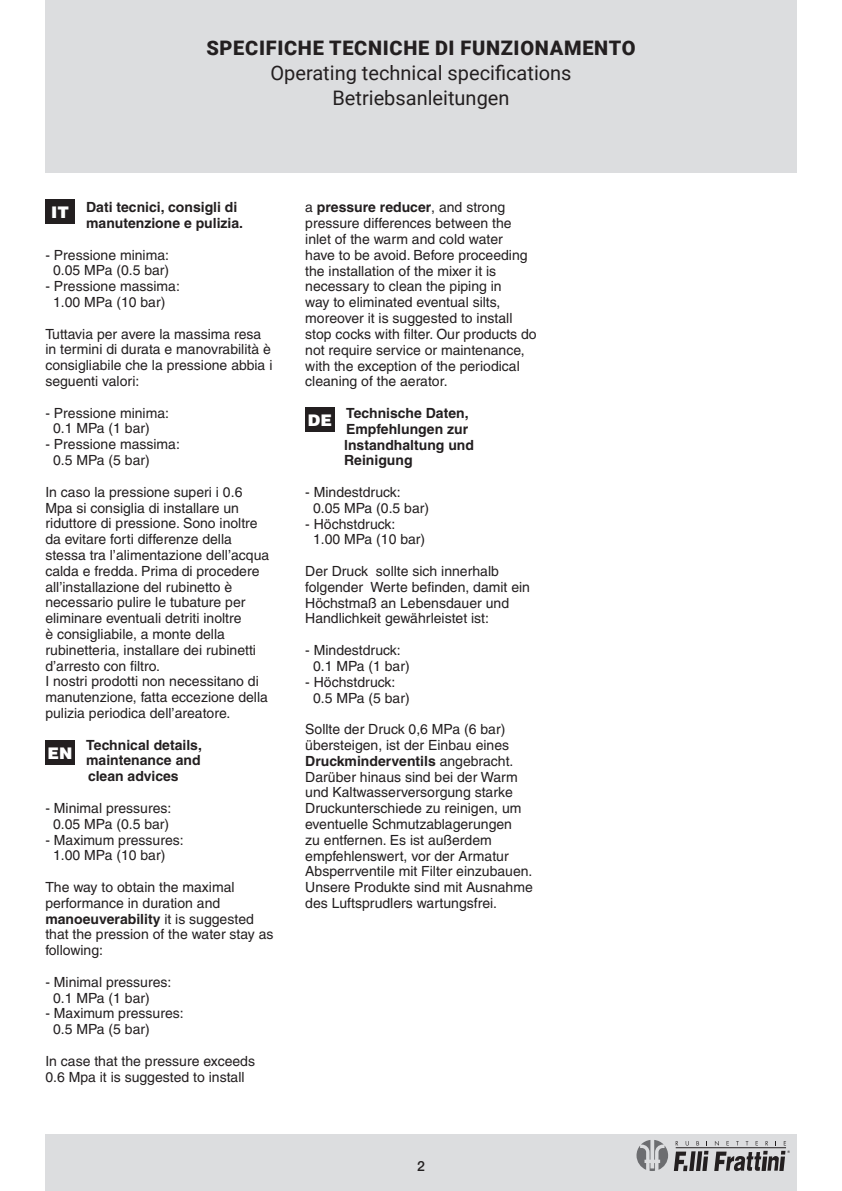
<style>
.page{position:relative;width:842px;height:1191px;background:#fff}
.page>*{position:absolute;margin:0;border:0;box-sizing:border-box;transform-origin:0 0}
.t1{font:20px/25px "Roboto";color:#231f20;text-align:center}
.t2{font:900 20px "Roboto";letter-spacing:.035em;color:#231f20}
.t3{font:900 16px "Helvetica LT";color:#fff}
.t4{font:14px/15.8px "Helvetica LT";color:#231f20}
.t5{font:700 14px/15.8px "Helvetica LT";color:#231f20}
.t6{font:500 14px "Helvetica Neue LT";color:#231f20}
.s1{font-weight:700}
</style>
<div class="page">
<div style="left:45px;top:1134px;width:752px;height:57px;background:#dcdddf"></div>
<hr style="left:676px;top:1147px;width:110px;height:1px;background:#231f20">
<svg style="left:636px;top:1140px;width:32px;height:31px"></svg>
<svg style="left:674px;top:1141px;width:34px;height:30px"></svg>
<svg style="left:714px;top:1141px;width:76px;height:30px"></svg>
<div style="left:45px;top:0;width:752px;height:173px;background:#dcdddf"></div>
<div style="left:45px;top:200px;width:30px;height:24px;background:#231f20"></div>
<div style="left:45px;top:740px;width:30px;height:24px;background:#231f20"></div>
<div style="left:305px;top:407px;width:30px;height:24px;background:#231f20"></div>
<h1 class="t2" style="left:206px;top:34px;width:431px">SPECIFICHE TECNICHE DI FUNZIONAMENTO</h1>
<h1 class="t1" style="left:270px;top:59px;width:303px">Operating technical specifications<br>Betriebsanleitungen</h1>
<p class="t5" style="left:86px;top:199px;width:159px">Dati tecnici, consigli di manutenzione e pulizia.</p>
<p class="t4" style="left:45px;top:247px;width:125px;text-align:center">- Pressione minima:<br>0.05 MPa (0.5 bar)</p>
<p class="t4" style="left:45px;top:278px;width:136px;text-align:center">- Pressione massima:<br>1.00 MPa (10 bar)</p>
<p class="t4" style="left:45px;top:326px;width:229px">Tuttavia per avere la massima resa in termini di durata e manovrabilità è consigliabile che la pressione abbia i seguenti valori:</p>
<p class="t4" style="left:53px;top:405px;width:117px;text-indent:-8px">- Pressione minima:<br>0.1 MPa (1 bar)</p>
<p class="t4" style="left:53px;top:436px;width:128px;text-indent:-8px">- Pressione massima:<br>0.5 MPa (5 bar)</p>
<p class="t4" style="left:45px;top:484px;width:225px">In caso la pressione superi i 0.6<br>Mpa si consiglia di installare un riduttore di pressione. Sono inoltre da evitare forti differenze della stessa tra l’alimentazione dell’acqua calda e fredda. Prima di procedere all’installazione del rubinetto è necessario pulire le tubature per eliminare eventuali detriti inoltre<br>è consigliabile, a monte della rubinetteria, installare dei rubinetti d’arresto con filtro.<br>I nostri prodotti non necessitano di manutenzione, fatta eccezione della pulizia periodica dell’areatore.</p>
<p class="t5" style="left:86px;top:736px;width:117px;text-align:justify">Technical details, maintenance and clean advices</p>
<p class="t4" style="left:45px;top:800px;width:128px;text-align:center">- Minimal pressures:<br>0.05 MPa (0.5 bar)</p>
<p class="t4" style="left:53px;top:831px;width:132px;text-indent:-8px">- Maximum pressures:<br>1.00 MPa (10 bar)</p>
<p class="t4" style="left:45px;top:879px;width:230px">The way to obtain the maximal performance in duration and <span class="s1">manoeuverability</span> it is suggested that the pression of the water stay as following:</p>
<p class="t4" style="left:53px;top:974px;width:120px;text-indent:-8px">- Minimal pressures:<br>0.1 MPa (1 bar)</p>
<p class="t4" style="left:53px;top:1005px;width:132px;text-indent:-8px">- Maximum pressures:<br>0.5 MPa (5 bar)</p>
<p class="t4" style="left:45px;top:1053px;width:211px">In case that the pressure exceeds<br>0.6 Mpa it is suggested to install</p>
<p class="t3" style="left:51px;top:202px;width:19px">IT</p>
<p class="t3" style="left:48px;top:742px;width:26px">EN</p>
<p class="t4" style="left:305px;top:199px;width:233px">a <span class="s1">pressure reducer</span>, and strong pressure differences between the inlet of the warm and cold water<br>have to be avoid. Before proceeding the installation of the mixer it is necessary to clean the piping in<br>way to eliminated eventual silts, moreover it is suggested to install stop cocks with filter. Our products do not require service or maintenance, with the exception of the periodical cleaning of the aerator.</p>
<p class="t5" style="left:344px;top:405px;width:131px">Technische Daten,<br>Empfehlungen zur lnstandhaltung und<br>Reinigung</p>
<p class="t4" style="left:313px;top:484px;width:118px;text-indent:-8px">- Mindestdruck:<br>0.05 MPa (0.5 bar)</p>
<p class="t4" style="left:313px;top:516px;width:114px;text-indent:-8px">- Höchstdruck:<br>1.00 MPa (10 bar)</p>
<p class="t4" style="left:305px;top:563px;width:226px">Der Druck sollte sich innerhalb folgender Werte befinden, damit ein Höchstmaß an Lebensdauer und Handlichkeit gewährleistet ist:</p>
<p class="t4" style="left:313px;top:642px;width:98px;text-indent:-8px">- Mindestdruck:<br>0.1 MPa (1 bar)</p>
<p class="t4" style="left:313px;top:674px;width:98px;text-indent:-8px">- Höchstdruck:<br>0.5 MPa (5 bar)</p>
<p class="t4" style="left:305px;top:721px;width:229px">Sollte der Druck 0,6 MPa (6 bar) übersteigen, ist der Einbau eines <span class="s1">Druckminderventils</span> angebracht.<br>Darüber hinaus sind bei der Warm und Kaltwasserversorgung starke Druckunterschiede zu reinigen, um eventuelle Schmutzablagerungen<br>zu entfernen. Es ist außerdem empfehlenswert, vor der Armatur Absperrventile mit Filter einzubauen.<br>Unsere Produkte sind mit Ausnahme des Luftsprudlers wartungsfrei.</p>
<p class="t3" style="left:308px;top:409px;width:25px">DE</p>
<p class="t6" style="left:417px;top:1157px;width:9px">2</p>
</div>
